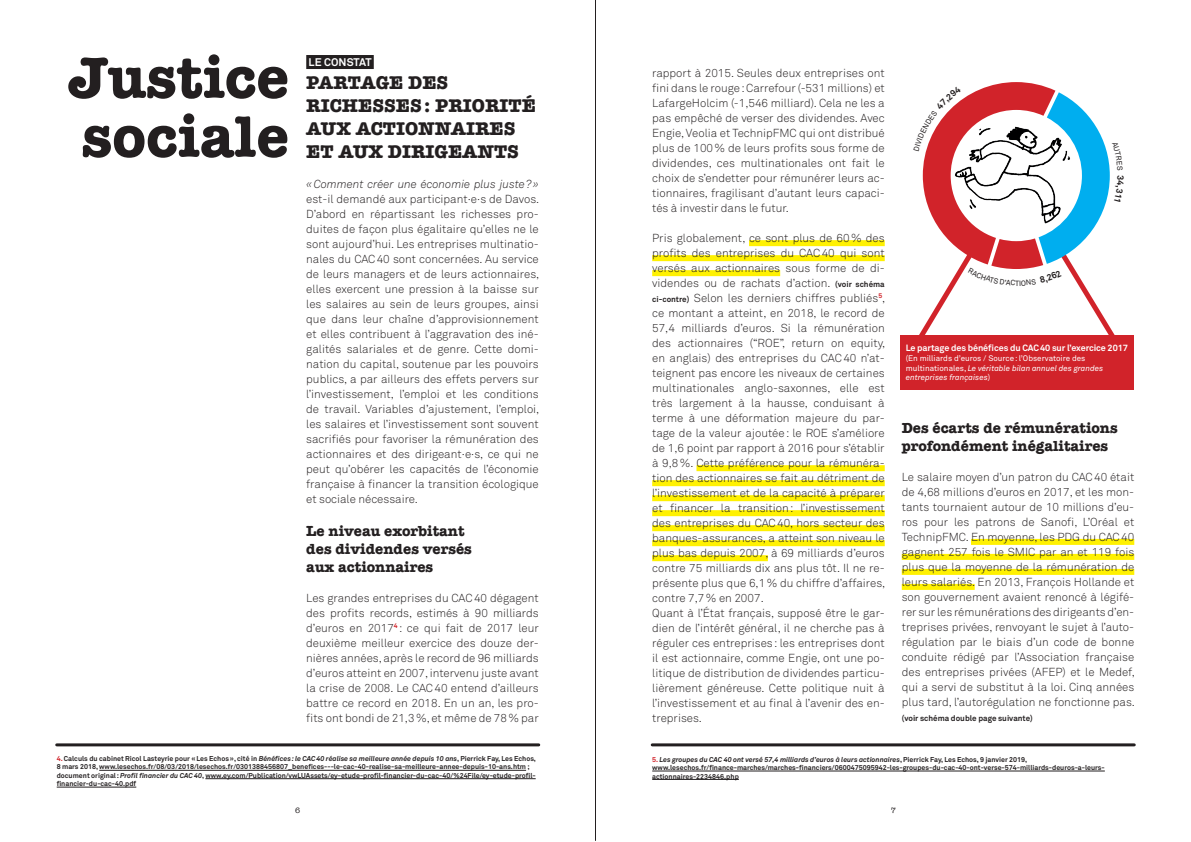
<style>
.page{position:relative;width:1191px;height:842px;background:#fff}
.page>*{position:absolute;margin:0;border:0;box-sizing:border-box;transform-origin:0 0}
.t1{font:700 60px/59px "American Typewriter";color:#231f20}
.t2{font:700 19px/23px "American Typewriter";color:#231f20}
.t3{font:700 15px/18px "American Typewriter";color:#231f20}
.t4{font:300 11.5px/15px "Akkurat Std";color:#231f20;text-align:justify}
.t5{font:italic 300 11.5px "Akkurat Std";color:#231f20}
.t6{font:700 11px "Akkurat Std";letter-spacing:.01em;color:#fff}
.t7{font:700 9px "Akkurat Std";letter-spacing:-.01em;color:#fff}
.t8{font:8px/9.6px "Akkurat Std";color:#fff}
.t9{font:700 8px "Akkurat Std";color:#231f20}
.t10{font:8px "American Typewriter";color:#231f20}
.t11{font:7.5px "Akkurat Std";color:#231f20}
.t12{font:700 7px/8.4px "Akkurat Std";color:#231f20}
.s1{color:#d1232a}
.s2{font-style:italic}
.s3{font-weight:700;font-size:8px}
</style>
<div class="page">
<div style="left:749px;top:240px;width:135px;height:6px;background:#fff101"></div>
<div style="left:652px;top:255px;width:232px;height:6px;background:#fff101"></div>
<div style="left:652px;top:270px;width:128px;height:6px;background:#fff101"></div>
<div style="left:696px;top:465px;width:188px;height:6px;background:#fff101"></div>
<div style="left:652px;top:480px;width:232px;height:6px;background:#fff101"></div>
<div style="left:652px;top:495px;width:232px;height:6px;background:#fff101"></div>
<div style="left:652px;top:510px;width:232px;height:6px;background:#fff101"></div>
<div style="left:652px;top:525px;width:232px;height:6px;background:#fff101"></div>
<div style="left:652px;top:540px;width:232px;height:6px;background:#fff101"></div>
<div style="left:652px;top:555px;width:116px;height:6px;background:#fff101"></div>
<div style="left:306px;top:55px;width:68px;height:14px;background:#231f20"></div>
<div style="left:971px;top:539px;width:163px;height:6px;background:#fff101"></div>
<div style="left:901px;top:554px;width:233px;height:6px;background:#fff101"></div>
<div style="left:901px;top:569px;width:233px;height:6px;background:#fff101"></div>
<div style="left:901px;top:584px;width:73px;height:6px;background:#fff101"></div>
<div style="left:900px;top:335px;width:233px;height:55px;background:#d1232a"></div>
<hr style="left:652px;top:771px;width:452px;height:1px;background:#231f20">
<hr style="left:652px;top:779px;width:87px;height:1px;background:#231f20">
<hr style="left:99px;top:770px;width:427px;height:1px;background:#231f20">
<hr style="left:205px;top:778px;width:331px;height:1px;background:#231f20">
<hr style="left:57px;top:787px;width:79px;height:1px;background:#231f20">
<hr style="left:652px;top:743px;width:482px;height:3px;background:#231f20">
<hr style="left:57px;top:743px;width:482px;height:3px;background:#231f20">
<hr style="left:595px;top:0;width:1px;height:840px;background:#231f20">
<svg style="left:919px;top:82px;width:196px;height:253px"></svg>
<h1 class="t1" style="left:67px;top:45px;width:223px">Justice sociale</h1>
<p class="t6" style="left:308px;top:55px;width:65px">LE CONSTAT</p>
<h2 class="t2" style="left:306px;top:70px;width:231px">PARTAGE DES<br>RICHESSES: PRIORITÉ<br>AUX ACTIONNAIRES<br>ET AUX DIRIGEANTS</h2>
<p class="t5" style="left:306px;top:177px;width:234px">«Comment créer une économie plus juste?»</p>
<p class="t4" style="left:306px;top:191px;width:235px">est-il demandé aux participant·e·s de Davos.<br>D’abord en répartissant les richesses pro&shy;duites de façon plus égalitaire qu’elles ne le sont aujourd’hui. Les entreprises multinatio&shy;nales du CAC40 sont concernées. Au service de leurs managers et de leurs actionnaires, elles exercent une pression à la baisse sur les salaires au sein de leurs groupes, ainsi que dans leur chaîne d’approvisionnement et elles contribuent à l’aggravation des iné&shy;galités salariales et de genre. Cette domi&shy;nation du capital, soutenue par les pouvoirs publics, a par ailleurs des effets pervers sur l’investissement, l’emploi et les conditions de travail. Variables d’ajustement, l’emploi, les salaires et l’investissement sont souvent sacrifiés pour favoriser la rémunération des actionnaires et des dirigeant·e·s, ce qui ne peut qu’obérer les capacités de l’économie française à financer la transition écologique et sociale nécessaire.</p>
<h3 class="t3" style="left:306px;top:521px;width:167px">Le niveau exorbitant des dividendes versés aux actionnaires</h3>
<p class="t4" style="left:306px;top:591px;width:234px">Les grandes entreprises du CAC40 dégagent des profits records, estimés à 90 milliards d’euros en 2017<sup>4</sup> : ce qui fait de 2017 leur deuxième meilleur exercice des douze der&shy;nières années, après le record de 96 milliards d’euros atteint en 2007, intervenu juste avant la crise de 2008. Le CAC40 entend d’ailleurs battre ce record en 2018. En un an, les pro&shy;fits ont bondi de 21,3%, et même de 78% par</p>
<p class="t12" style="left:57px;top:754px;width:481px"><span class="s1">4.</span> Calculs du cabinet Ricol Lasteyrie pour «Les Echos», cité in <span class="s2">Bénéfices: le CAC40 réalise sa meilleure année depuis 10 ans</span>, Pierrick Fay, Les Echos, 8 mars 2018, www.lesechos.fr/08/03/2018/lesechos.fr/0301388456807_benefices---le-cac-40-realise-sa-meilleure-annee-depuis-10-ans.htm ; document original: <span class="s2">Profil financier du CAC 40</span>, www.ey.com/Publication/vwLUAssets/ey-etude-profil-financier-du-cac-40/%24File/ey-etude-profil&shy;financier-du-cac-40.pdf</p>
<p class="t4" style="left:652px;top:66px;width:234px">rapport à 2015. Seules deux entreprises ont fini dans le rouge: Carrefour (-531 millions) et LafargeHolcim (-1,546 milliard). Cela ne les a pas empêché de verser des dividendes. Avec Engie, Veolia et TechnipFMC qui ont distribué plus de 100% de leurs profits sous forme de dividendes, ces multinationales ont fait le choix de s’endetter pour rémunérer leurs ac&shy;tionnaires, fragilisant d’autant leurs capaci&shy;tés à investir dans le futur.</p>
<p class="t4" style="left:652px;top:231px;width:235px;text-align:left">Pris globalement, ce sont plus de 60% des profits des entreprises du CAC40 qui sont versés aux actionnaires sous forme de di&shy;videndes ou de rachats d’action. <span class="s3">(voir schéma ci-contre)</span> Selon les derniers chiffres publiés<sup>5</sup>, ce montant a atteint, en 2018, le record de 57,4 milliards d’euros. Si la rémunération des actionnaires (“ROE”, return on equity, en anglais) des entreprises du CAC40 n’at&shy;teignent pas encore les niveaux de certaines multinationales anglo-saxonnes, elle est très largement à la hausse, conduisant à terme à une déformation majeure du par&shy;tage de la valeur ajoutée: le ROE s’améliore de 1,6 point par rapport à 2016 pour s’établir à 9,8%. Cette préférence pour la rémunéra&shy;tion des actionnaires se fait au détriment de l’investissement et de la capacité à préparer et financer la transition: l’investissement des entreprises du CAC40, hors secteur des banques-assurances, a atteint son niveau le plus bas depuis 2007, à 69 milliards d’euros contre 75 milliards dix ans plus tôt. Il ne re&shy;présente plus que 6,1% du chiffre d’affaires, contre 7,7% en 2007.<br>Quant à l’État français, supposé être le gar&shy;dien de l’intérêt général, il ne cherche pas à réguler ces entreprises: les entreprises dont il est actionnaire, comme Engie, ont une po&shy;litique de distribution de dividendes particu&shy;lièrement généreuse. Cette politique nuit à l’investissement et au final à l’avenir des en&shy;treprises.</p>
<p class="t11" style="left:1015px;top:279px;width:6px">T</p>
<p class="t7" style="left:905px;top:343px;width:224px">Le partage des bénéfices du CAC40 sur l’exercice 2017</p>
<p class="t8" style="left:905px;top:353px;width:199px">(En milliards d’euros / Source: l’Observatoire des multinationales, <span class="s2">Le véritable bilan annuel des grandes entreprises françaises</span>)</p>
<h3 class="t3" style="left:901px;top:418px;width:217px">Des écarts de rémunérations profondément inégalitaires</h3>
<p class="t4" style="left:901px;top:469px;width:235px">Le salaire moyen d’un patron du CAC40 était de 4,68 millions d’euros en 2017, et les mon&shy;tants tournaient autour de 10 millions d’eu&shy;ros pour les patrons de Sanofi, L’Oréal et TechnipFMC. En moyenne, les PDG du CAC40 gagnent 257 fois le SMIC par an et 119 fois plus que la moyenne de la rémunération de leurs salariés. En 2013, François Hollande et son gouvernement avaient renoncé à légifé&shy;rer sur les rémunérations des dirigeants d’en&shy;treprises privées, renvoyant le sujet à l’auto&shy;régulation par le biais d’un code de bonne conduite rédigé par l’Association française des entreprises privées (AFEP) et le Medef, qui a servi de substitut à la loi. Cinq années plus tard, l’autorégulation ne fonctionne pas.</p>
<p class="t9" style="left:901px;top:713px;width:133px">(voir schéma double page suivante)</p>
<p class="t12" style="left:652px;top:755px;width:454px"><span class="s1">5.</span> <span class="s2">Les groupes du CAC 40 ont versé 57,4 milliards d’euros à leurs actionnaires</span>, Pierrick Fay, Les Echos, 9 janvier 2019, www.lesechos.fr/finance-marches/marches-financiers/0600475095942-les-groupes-du-cac-40-ont-verse-574-milliards-deuros-a-leurs&shy;actionnaires-2234846.php</p>
<p class="t10" style="left:295px;top:804px;width:7px">6</p>
<p class="t10" style="left:890px;top:804px;width:7px">7</p>
</div>
